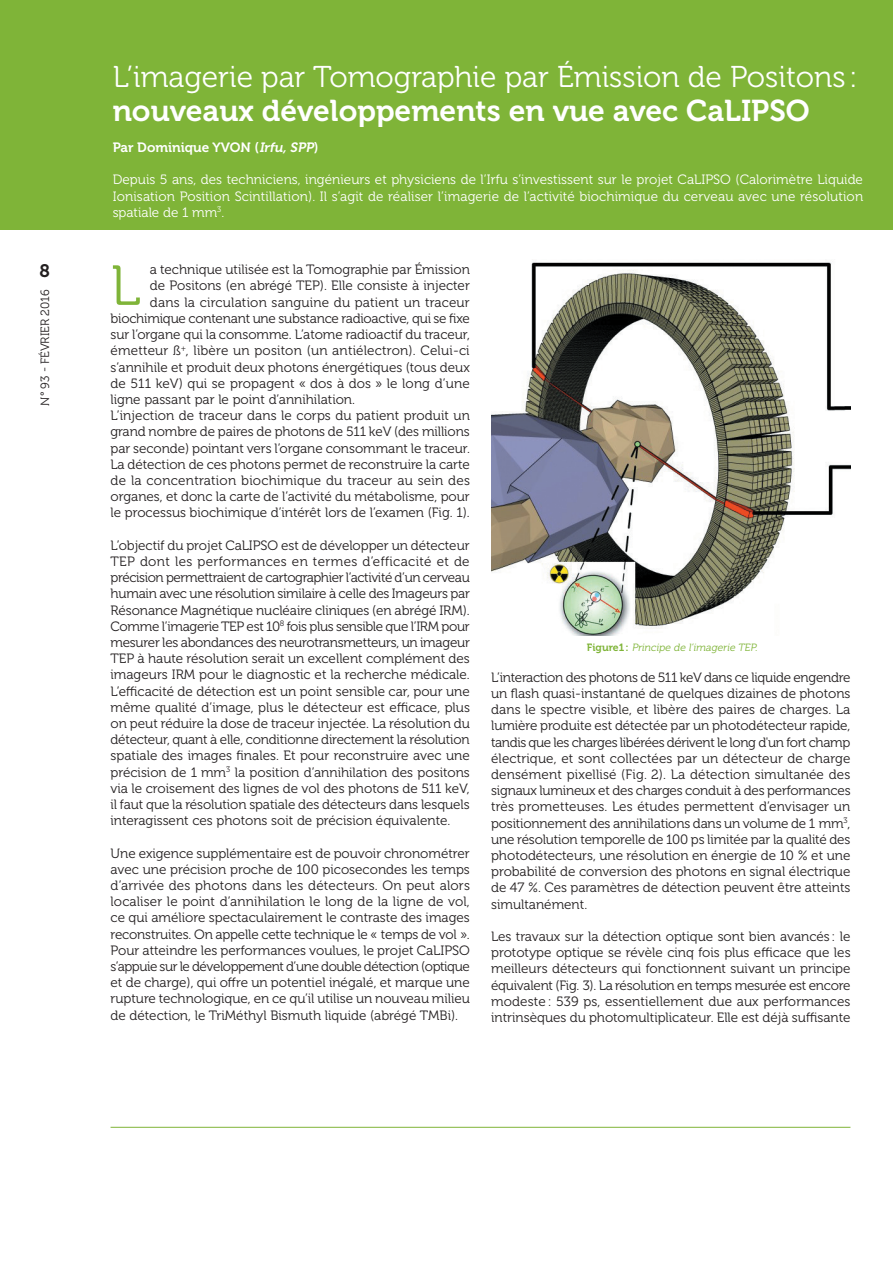
<style>
.page{position:relative;width:893px;height:1263px;background:#fff}
.page>*{position:absolute;margin:0;border:0;box-sizing:border-box;transform-origin:0 0}
.t1{font:56.25px "Museo 300";color:#7fb438}
.t2{font:30px/34.5px "Museo 300";color:#fff}
.t3{font:18px "Museo 700";color:#231f20}
.t4{font:13.5px/16.2px "Museo 300";color:#231f20;text-align:justify}
.t5{font:13.5px/16.2px "Museo 300";letter-spacing:.01em;color:#fff;text-align:justify}
.t6{font:13.5px "Museo 700";color:#fff}
.t7{font:12px "Museo 300";color:#231f20}
.t8{font:italic 10.5px "Museo 300";color:#7fb438}
.s1{font-family:"Museo 700"}
.s2{font-style:italic}
.s3{font-family:"Museo 700";font-style:normal}
</style>
<div class="page">
<div style="left:0;top:0;width:893px;height:230px;background:#7fb438"></div>
<hr style="left:111px;top:1127px;width:739px;height:1px;background:#7fb438">
<img style="left:491px;top:262px;width:359px;height:374px">
<h3 class="t3" style="left:39px;top:261px;width:12px">8</h3>
<p class="t7" style="left:39px;top:406px;width:118px;rotate:-90deg">N° 93 - FÉVRIER 2016</p>
<p class="t2" style="left:113px;top:60px;width:747px">L’imagerie par Tomographie par Émission de Positons : <span class="s1">nouveaux développements en vue avec CaLIPSO</span></p>
<p class="t6" style="left:113px;top:140px;width:207px">Par Dominique YVON (<span class="s2">Irfu, SPP</span>)</p>
<p class="t5" style="left:113px;top:172px;width:752px">Depuis 5 ans, des techniciens, ingénieurs et physiciens de l’Irfu s’investissent sur le projet CaLIPSO (Calorimètre Liquide Ionisation Position Scintillation). Il s’agit de réaliser l’imagerie de l’activité biochimique du cerveau avec une résolution spatiale de 1 mm<sup>3</sup>.</p>
<p class="t4" style="left:150px;top:262px;width:321px">a technique utilisée est la Tomographie par Émission</p>
<p class="t4" style="left:150px;top:278px;width:321px">de Positons (en abrégé TEP). Elle consiste à injecter</p>
<p class="t4" style="left:150px;top:294px;width:321px">dans la circulation sanguine du patient un traceur</p>
<p class="t4" style="left:111px;top:310px;width:361px">biochimique contenant une substance radioactive, qui se fixe</p>
<p class="t4" style="left:111px;top:327px;width:361px">sur l’organe qui la consomme. L’atome radioactif du traceur,</p>
<p class="t4" style="left:111px;top:343px;width:361px">émetteur ß<sup>+</sup>, libère un positon (un antiélectron). Celui-ci</p>
<p class="t4" style="left:111px;top:359px;width:361px">s’annihile et produit deux photons énergétiques (tous deux</p>
<p class="t4" style="left:111px;top:375px;width:361px">de 511 keV) qui se propagent « dos à dos » le long d’une</p>
<p class="t4" style="left:111px;top:391px;width:246px">ligne passant par le point d’annihilation.</p>
<p class="t4" style="left:111px;top:408px;width:361px">L’injection de traceur dans le corps du patient produit un grand nombre de paires de photons de 511 keV (des millions par seconde) pointant vers l’organe consommant le traceur.<br>La détection de ces photons permet de reconstruire la carte de la concentration biochimique du traceur au sein des organes, et donc la carte de l’activité du métabolisme, pour le processus biochimique d’intérêt lors de l’examen (Fig. 1).</p>
<p class="t4" style="left:111px;top:537px;width:361px">L’objectif du projet CaLIPSO est de développer un détecteur TEP dont les performances en termes d’efficacité et de précision permettraient de cartographier l’activité d’un cerveau humain avec une résolution similaire à celle des Imageurs par Résonance Magnétique nucléaire cliniques (en abrégé IRM).<br>Comme l’imagerie TEP est 10<sup>8</sup> fois plus sensible que l’IRM pour mesurer les abondances des neurotransmetteurs, un imageur TEP à haute résolution serait un excellent complément des imageurs IRM pour le diagnostic et la recherche médicale.<br>L’efficacité de détection est un point sensible car, pour une même qualité d’image, plus le détecteur est efficace, plus on peut réduire la dose de traceur injectée. La résolution du détecteur, quant à elle, conditionne directement la résolution spatiale des images finales. Et pour reconstruire avec une précision de 1 mm<sup>3</sup> la position d’annihilation des positons via le croisement des lignes de vol des photons de 511 keV, il faut que la résolution spatiale des détecteurs dans lesquels interagissent ces photons soit de précision équivalente.</p>
<p class="t4" style="left:111px;top:845px;width:361px">Une exigence supplémentaire est de pouvoir chronométrer avec une précision proche de 100 picosecondes les temps d’arrivée des photons dans les détecteurs. On peut alors localiser le point d’annihilation le long de la ligne de vol, ce qui améliore spectaculairement le contraste des images reconstruites. On appelle cette technique le « temps de vol ».<br>Pour atteindre les performances voulues, le projet CaLIPSO s’appuie sur le développement d’une double détection (optique et de charge), qui offre un potentiel inégalé, et marque une rupture technologique, en ce qu’il utilise un nouveau milieu de détection, le TriMéthyl Bismuth liquide (abrégé TMBi).</p>
<p class="t1" style="left:111px;top:255px;width:31px">L</p>
<p class="t8" style="left:587px;top:642px;width:174px"><span class="s3">F i g u r e 1 :</span> Principe de l’imagerie TEP.</p>
<p class="t4" style="left:491px;top:669px;width:361px">L’interaction des photons de 511 keV dans ce liquide engendre un flash quasi-instantané de quelques dizaines de photons dans le spectre visible, et libère des paires de charges. La lumière produite est détectée par un photodétecteur rapide, tandis que les charges libérées dérivent le long d'un fort champ électrique, et sont collectées par un détecteur de charge densément pixellisé (Fig. 2). La détection simultanée des signaux lumineux et des charges conduit à des performances très prometteuses. Les études permettent d’envisager un positionnement des annihilations dans un volume de 1 mm<sup>3</sup>, une résolution temporelle de 100 ps limitée par la qualité des photodétecteurs, une résolution en énergie de 10 % et une probabilité de conversion des photons en signal électrique de 47 %. Ces paramètres de détection peuvent être atteints simultanément.</p>
<p class="t4" style="left:491px;top:928px;width:361px">Les travaux sur la détection optique sont bien avancés : le prototype optique se révèle cinq fois plus efficace que les meilleurs détecteurs qui fonctionnent suivant un principe équivalent (Fig. 3). La résolution en temps mesurée est encore modeste : 539 ps, essentiellement due aux performances intrinsèques du photomultiplicateur. Elle est déjà suffisante</p>
</div>
